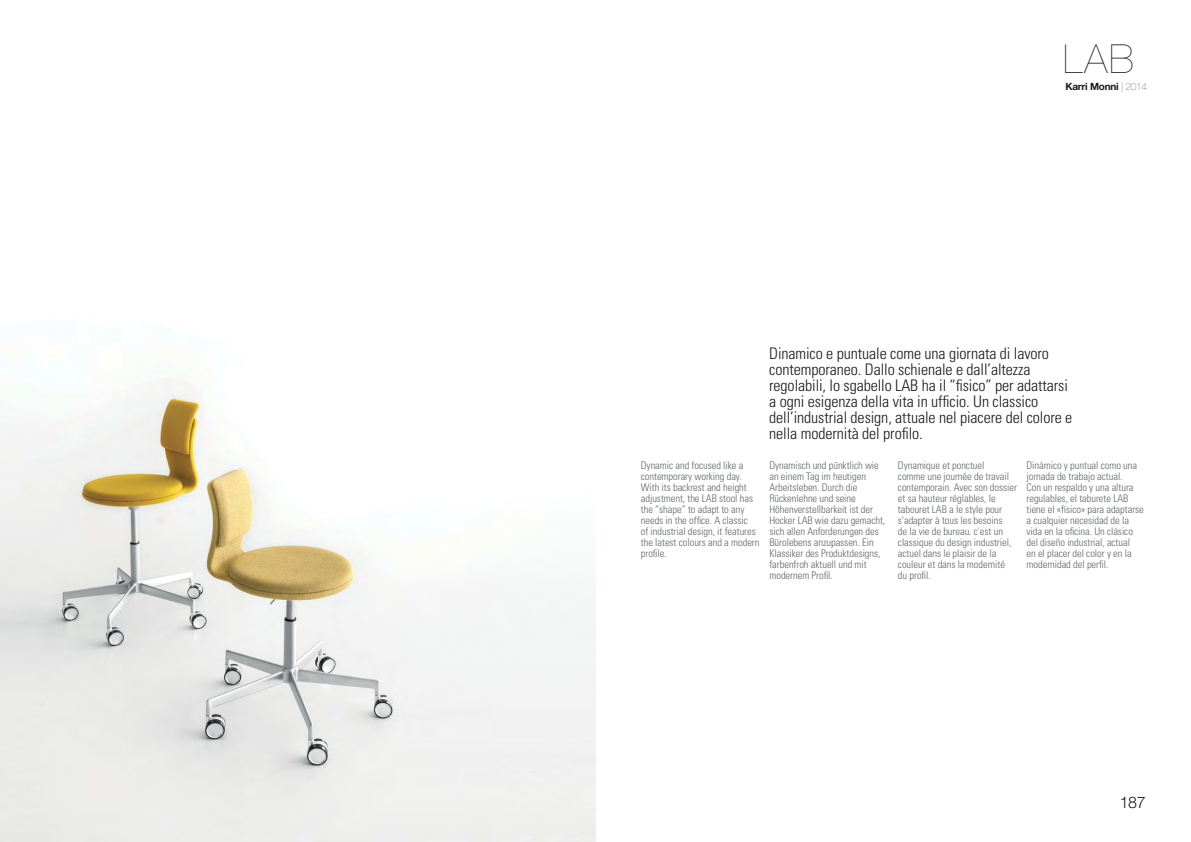
<style>
.page{position:relative;width:1191px;height:842px;background:#fff}
.page>*{position:absolute;margin:0;border:0;box-sizing:border-box;transform-origin:0 0}
.t1{font:200 40px "Helvetica Neue LT Std";color:#1a191e}
.t2{font:300 condensed 16px/16px "Univers";letter-spacing:-.005em;color:#1a191e}
.t3{font:300 16px "Helvetica Neue LT Std";color:#1a191e}
.t4{font:300 condensed 10.5px/11px "Univers";letter-spacing:-.005em;color:#63666a}
.t5{font:700 10px "Helvetica Neue LT Std";letter-spacing:-.025em;color:#1a191e}
.s1{font-weight:200}
</style>
<div class="page">
<img style="left:0;top:379px;width:595px;height:463px">
<h1 class="t1" style="left:1063px;top:45px;width:72px">LAB</h1>
<p class="t5" style="left:1065px;top:82px;width:83px">Karri Monni <span class="s1">| 2014</span></p>
<p class="t2" style="left:769px;top:347px;width:304px">Dinamico e puntuale come una giornata di lavoro contemporaneo. Dallo schienale e dall’altezza regolabili, lo sgabello LAB ha il “fisico” per adattarsi a ogni esigenza della vita in ufficio. Un classico dell’industrial design, attuale nel piacere del colore e nella modernità del profilo.</p>
<p class="t4" style="left:641px;top:461px;width:120px">Dynamic and focused like a contemporary working day.<br>With its backrest and height adjustment, the LAB stool has the “shape” to adapt to any needs in the office. A classic<br>of industrial design, it features the latest colours and a modern profile.</p>
<p class="t4" style="left:769px;top:461px;width:117px">Dynamisch und pünktlich wie an einem Tag im heutigen<br>Arbeitsleben. Durch die<br>Rückenlehne und seine<br>Höhenverstellbarkeit ist der<br>Hocker LAB wie dazu gemacht, sich allen Anforderungen des<br>Bürolebens anzupassen. Ein<br>Klassiker des Produktdesigns, farbenfroh aktuell und mit modernem Profil.</p>
<p class="t4" style="left:898px;top:461px;width:121px">Dynamique et ponctuel<br>comme une journée de travail contemporain. Avec son dossier et sa hauteur réglables, le tabouret LAB a le style pour s'adapter à tous les besoins<br>de la vie de bureau. c'est un classique du design industriel, actuel dans le plaisir de la couleur et dans la modernité<br>du profil.</p>
<p class="t4" style="left:1026px;top:461px;width:119px">Dinámico y puntual como una jornada de trabajo actual.<br>Con un respaldo y una altura regulables, el taburete LAB tiene el «físico» para adaptarse a cualquier necesidad de la vida en la oficina. Un clásico del diseño industrial, actual<br>en el placer del color y en la modernidad del perfil.</p>
<h2 class="t3" style="left:1119px;top:797px;width:27px">187</h2>
</div>
